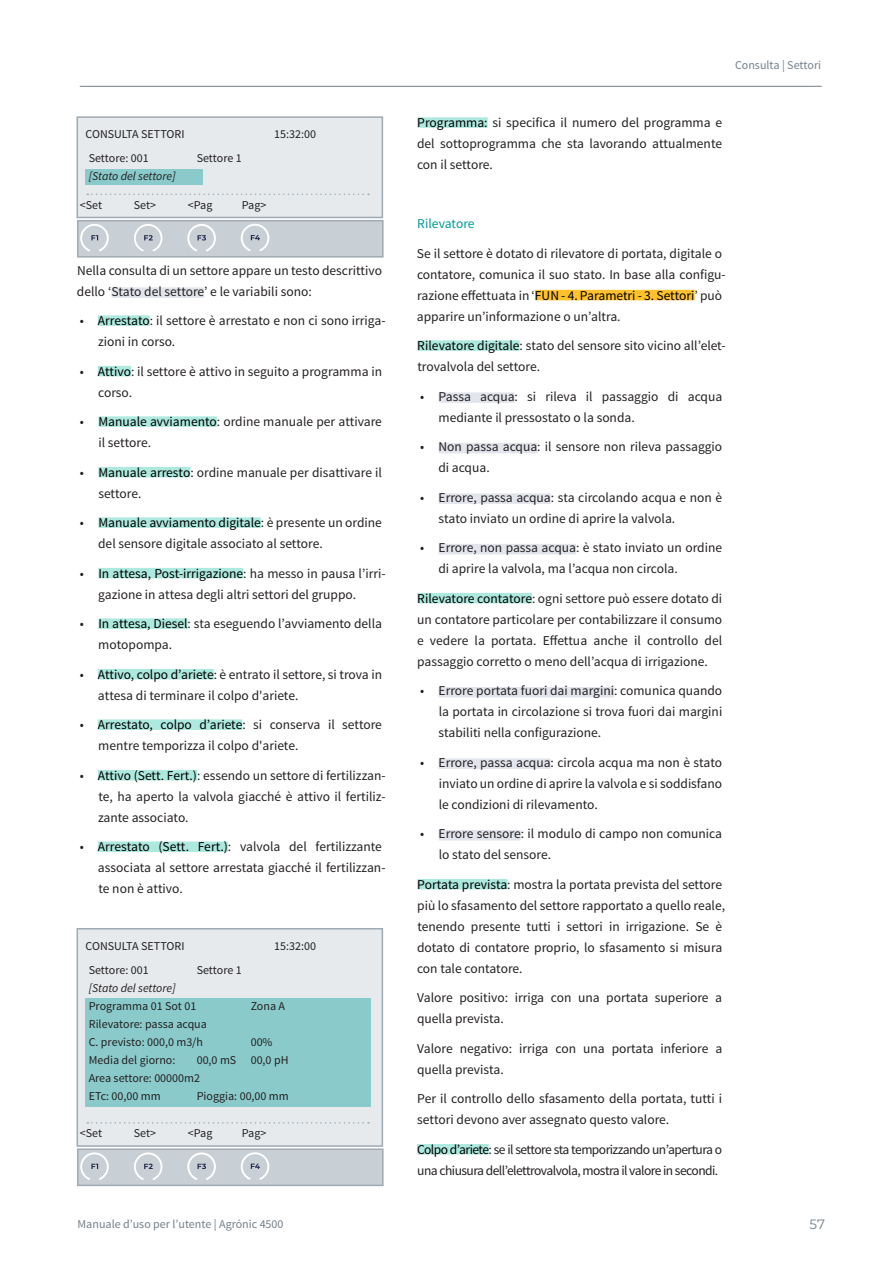
<style>
.page{position:relative;width:893px;height:1263px;background:#fff}
.page>*{position:absolute;margin:0;border:0;box-sizing:border-box;transform-origin:0 0}
.t1{font:13.5px/21px "Source Sans Pro";color:#231f20}
.t2{font:13.5px/21px "Source Sans Pro";letter-spacing:-.04em;color:#231f20}
.t3{font:13.5px "Source Sans Pro";color:#009a97}
.t4{font:13.5px "Montserrat";color:#727f8a}
.t5{font:12px/18px "Source Sans Pro";color:#231f20}
.t6{font:12px "Source Sans Pro";color:#727f8a}
.t7{font:italic 12px "Source Sans Pro";color:#231f20}
.s1{color:#000}
</style>
<div class="page">
<hr style="left:80px;top:86px;width:742px;height:1px;background:#727f8a">
<div style="left:111px;top:287px;width:93px;height:11px;background:#e3e5ed"></div>
<div style="left:98px;top:315px;width:52px;height:11px;background:#ade9de"></div>
<div style="left:98px;top:366px;width:33px;height:10px;background:#ade9de"></div>
<div style="left:98px;top:416px;width:119px;height:11px;background:#ade9de"></div>
<div style="left:98px;top:467px;width:92px;height:10px;background:#ade9de"></div>
<div style="left:98px;top:517px;width:163px;height:11px;background:#ade9de"></div>
<div style="left:98px;top:568px;width:145px;height:10px;background:#ade9de"></div>
<div style="left:98px;top:618px;width:90px;height:11px;background:#ade9de"></div>
<div style="left:98px;top:669px;width:116px;height:10px;background:#ade9de"></div>
<div style="left:98px;top:719px;width:144px;height:11px;background:#ade9de"></div>
<div style="left:98px;top:770px;width:99px;height:10px;background:#ade9de"></div>
<div style="left:98px;top:841px;width:130px;height:11px;background:#ade9de"></div>
<div style="left:77px;top:116px;width:306px;height:102px;background:#e6eaec;border:2px solid #9faab2"></div>
<svg style="left:87px;top:194px;width:282px;height:1px"></svg>
<div style="left:85px;top:169px;width:117px;height:16px;background:#8acaca"></div>
<div style="left:77px;top:220px;width:307px;height:38px;background:#c9d0d5;border:2px solid #9faab2"></div>
<svg style="left:79px;top:223px;width:30px;height:30px"></svg>
<svg style="left:134px;top:224px;width:29px;height:28px"></svg>
<svg style="left:187px;top:224px;width:29px;height:28px"></svg>
<svg style="left:240px;top:223px;width:30px;height:28px"></svg>
<div style="left:77px;top:928px;width:306px;height:219px;background:#e6eaec;border:2px solid #9faab2"></div>
<svg style="left:87px;top:1122px;width:282px;height:1px"></svg>
<div style="left:85px;top:998px;width:285px;height:108px;background:#8acaca"></div>
<div style="left:77px;top:1148px;width:307px;height:38px;background:#c9d0d5;border:2px solid #9faab2"></div>
<svg style="left:79px;top:1151px;width:30px;height:30px"></svg>
<svg style="left:134px;top:1152px;width:29px;height:28px"></svg>
<svg style="left:187px;top:1152px;width:29px;height:28px"></svg>
<svg style="left:240px;top:1152px;width:30px;height:28px"></svg>
<div style="left:417px;top:117px;width:71px;height:11px;background:#ade9de"></div>
<div style="left:535px;top:290px;width:159px;height:10px;background:#ffc22c"></div>
<div style="left:417px;top:340px;width:103px;height:11px;background:#ade9de"></div>
<div style="left:439px;top:392px;width:76px;height:11px;background:#e3e5ed"></div>
<div style="left:439px;top:443px;width:98px;height:10px;background:#e3e5ed"></div>
<div style="left:439px;top:493px;width:112px;height:11px;background:#e3e5ed"></div>
<div style="left:439px;top:544px;width:137px;height:10px;background:#e3e5ed"></div>
<div style="left:417px;top:593px;width:115px;height:10px;background:#ade9de"></div>
<div style="left:439px;top:687px;width:175px;height:10px;background:#e3e5ed"></div>
<div style="left:439px;top:758px;width:112px;height:11px;background:#e3e5ed"></div>
<div style="left:439px;top:830px;width:82px;height:10px;background:#e3e5ed"></div>
<div style="left:417px;top:879px;width:90px;height:10px;background:#ade9de"></div>
<div style="left:417px;top:1144px;width:72px;height:10px;background:#ade9de"></div>
<p class="t5" style="left:86px;top:125px;width:101px">CONSULTA SETTORI</p>
<p class="t5" style="left:274px;top:125px;width:43px">15:32:00</p>
<p class="t5" style="left:89px;top:149px;width:61px">Settore: 001</p>
<p class="t5" style="left:197px;top:149px;width:47px">Settore 1</p>
<p class="t7" style="left:89px;top:169px;width:89px">[Stato del settore]</p>
<p class="t5" style="left:80px;top:196px;width:24px">&lt;Set</p>
<p class="t5" style="left:134px;top:196px;width:24px">Set&gt;</p>
<p class="t5" style="left:188px;top:196px;width:26px">&lt;Pag</p>
<p class="t5" style="left:242px;top:196px;width:26px">Pag&gt;</p>
<p class="t1" style="left:77px;top:260px;width:307px">Nella consulta di un settore appare un testo descrittivo dello ‘Stato del settore’ e le variabili sono:</p>
<p class="t1" style="left:98px;top:310px;width:289px;text-indent:-18px">• <span class="s1">Arrestato</span>: il settore è arrestato e non ci sono irriga&shy;zioni in corso.</p>
<p class="t1" style="left:98px;top:361px;width:285px;text-indent:-18px">• <span class="s1">Attivo</span>: il settore è attivo in seguito a programma in corso.</p>
<p class="t1" style="left:98px;top:411px;width:285px;text-indent:-19px">• <span class="s1">Manuale avviamento</span>: ordine manuale per attivare il settore.</p>
<p class="t1" style="left:98px;top:462px;width:285px;text-indent:-19px">• <span class="s1">Manuale arresto</span>: ordine manuale per disattivare il settore.</p>
<p class="t1" style="left:98px;top:512px;width:285px;text-indent:-18px">• <span class="s1">Manuale avviamento digitale</span>: è presente un ordine del sensore digitale associato al settore.</p>
<p class="t1" style="left:98px;top:563px;width:289px;text-indent:-18px">• <span class="s1">In attesa, Post-irrigazione</span>: ha messo in pausa l’irri&shy;gazione in attesa degli altri settori del gruppo.</p>
<p class="t1" style="left:98px;top:613px;width:285px;text-indent:-18px">• <span class="s1">In attesa, Diesel</span>: sta eseguendo l’avviamento della motopompa.</p>
<p class="t1" style="left:98px;top:664px;width:286px;text-indent:-18px">• <span class="s1">Attivo, colpo d’ariete</span>: è entrato il settore, si trova in attesa di terminare il colpo d'ariete.</p>
<p class="t1" style="left:98px;top:714px;width:285px;text-indent:-18px">• <span class="s1">Arrestato, colpo d’ariete</span>: si conserva il settore mentre temporizza il colpo d'ariete.</p>
<p class="t1" style="left:98px;top:765px;width:289px;text-align:justify;text-indent:-18px">• <span class="s1">Attivo (Sett. Fert.)</span>: essendo un settore di fertilizzan&shy;te, ha aperto la valvola giacché è attivo il fertiliz&shy;zante associato.</p>
<p class="t1" style="left:98px;top:836px;width:289px;text-indent:-18px">• <span class="s1">Arrestato (Sett. Fert.)</span>: valvola del fertilizzante associata al settore arrestata giacché il fertilizzan&shy;te non è attivo.</p>
<p class="t5" style="left:86px;top:937px;width:101px">CONSULTA SETTORI</p>
<p class="t5" style="left:274px;top:937px;width:43px">15:32:00</p>
<p class="t5" style="left:89px;top:961px;width:61px">Settore: 001</p>
<p class="t5" style="left:197px;top:961px;width:47px">Settore 1</p>
<p class="t7" style="left:89px;top:980px;width:89px">[Stato del settore]</p>
<p class="t5" style="left:89px;top:997px;width:109px">Programma 01 Sot 01</p>
<p class="t5" style="left:251px;top:997px;width:36px">Zona A</p>
<p class="t5" style="left:89px;top:1015px;width:120px">Rilevatore: passa acqua<br>C. previsto: 000,0 m3/h</p>
<p class="t5" style="left:251px;top:1033px;width:23px">00%</p>
<p class="t5" style="left:89px;top:1051px;width:88px">Media del giorno:</p>
<p class="t5" style="left:89px;top:1051px;width:201px;text-indent:108px">00,0 mS 00,0 pH<br>Area settore: 00000m2<br>ETc: 00,00 mm</p>
<p class="t5" style="left:197px;top:1087px;width:94px">Pioggia: 00,00 mm</p>
<p class="t5" style="left:80px;top:1124px;width:24px">&lt;Set</p>
<p class="t5" style="left:134px;top:1124px;width:24px">Set&gt;</p>
<p class="t5" style="left:188px;top:1124px;width:26px">&lt;Pag</p>
<p class="t5" style="left:242px;top:1124px;width:26px">Pag&gt;</p>
<p class="t6" style="left:78px;top:1217px;width:207px">Manuale d’uso per l’utente | Agrónic 4500</p>
<p class="t6" style="left:735px;top:57px;width:88px">Consulta | Settori</p>
<p class="t1" style="left:417px;top:112px;width:307px;text-align:justify"><span class="s1">Programma:</span> si specifica il numero del programma e del sottoprogramma che sta lavorando attualmente con il settore.</p>
<p class="t3" style="left:417px;top:215px;width:59px">Rilevatore</p>
<p class="t1" style="left:417px;top:243px;width:310px">Se il settore è dotato di rilevatore di portata, digitale o contatore, comunica il suo stato. In base alla configu&shy;razione effettuata in ‘<span class="s1">FUN - 4. Parametri - 3. Settori</span>’ può apparire un’informazione o un’altra.</p>
<p class="t1" style="left:417px;top:335px;width:310px"><span class="s1">Rilevatore digitale</span>: stato del sensore sito vicino all’elet&shy;trovalvola del settore.</p>
<p class="t1" style="left:438px;top:386px;width:285px;text-indent:-18px">• Passa acqua: si rileva il passaggio di acqua mediante il pressostato o la sonda.</p>
<p class="t1" style="left:438px;top:436px;width:285px;text-indent:-18px">• Non passa acqua: il sensore non rileva passaggio di acqua.</p>
<p class="t1" style="left:439px;top:487px;width:285px;text-indent:-19px">• Errore, passa acqua: sta circolando acqua e non è stato inviato un ordine di aprire la valvola.</p>
<p class="t1" style="left:438px;top:537px;width:285px;text-indent:-18px">• Errore, non passa acqua: è stato inviato un ordine di aprire la valvola, ma l’acqua non circola.</p>
<p class="t1" style="left:417px;top:588px;width:307px;text-align:justify"><span class="s1">Rilevatore contatore</span>: ogni settore può essere dotato di un contatore particolare per contabilizzare il consumo e vedere la portata. Effettua anche il controllo del passaggio corretto o meno dell’acqua di irrigazione.</p>
<p class="t1" style="left:439px;top:680px;width:285px;text-align:justify;text-indent:-19px">• Errore portata fuori dai margini: comunica quando la portata in circolazione si trova fuori dai margini stabiliti nella configurazione.</p>
<p class="t1" style="left:439px;top:752px;width:285px;text-align:justify;text-indent:-19px">• Errore, passa acqua: circola acqua ma non è stato inviato un ordine di aprire la valvola e si soddisfano le condizioni di rilevamento.</p>
<p class="t1" style="left:439px;top:823px;width:285px;text-indent:-19px">• Errore sensore: il modulo di campo non comunica lo stato del sensore.</p>
<p class="t1" style="left:417px;top:874px;width:310px"><span class="s1">Portata prevista</span>: mostra la portata prevista del settore più lo sfasamento del settore rapportato a quello reale, tenendo presente tutti i settori in irrigazione. Se è dotato di contatore proprio, lo sfasamento si misura con tale contatore.</p>
<p class="t1" style="left:417px;top:987px;width:307px">Valore positivo: irriga con una portata superiore a quella prevista.</p>
<p class="t1" style="left:417px;top:1038px;width:307px">Valore negativo: irriga con una portata inferiore a quella prevista.</p>
<p class="t1" style="left:417px;top:1088px;width:306px">Per il controllo dello sfasamento della portata, tutti i settori devono aver assegnato questo valore.</p>
<p class="t2" style="left:417px;top:1139px;width:307px"><span class="s1">Colpo d’ariete</span>: se il settore sta temporizzando un’apertura o una chiusura dell’elettrovalvola, mostra il valore in secondi.</p>
<p class="t4" style="left:809px;top:1215px;width:17px">57</p>
</div>
